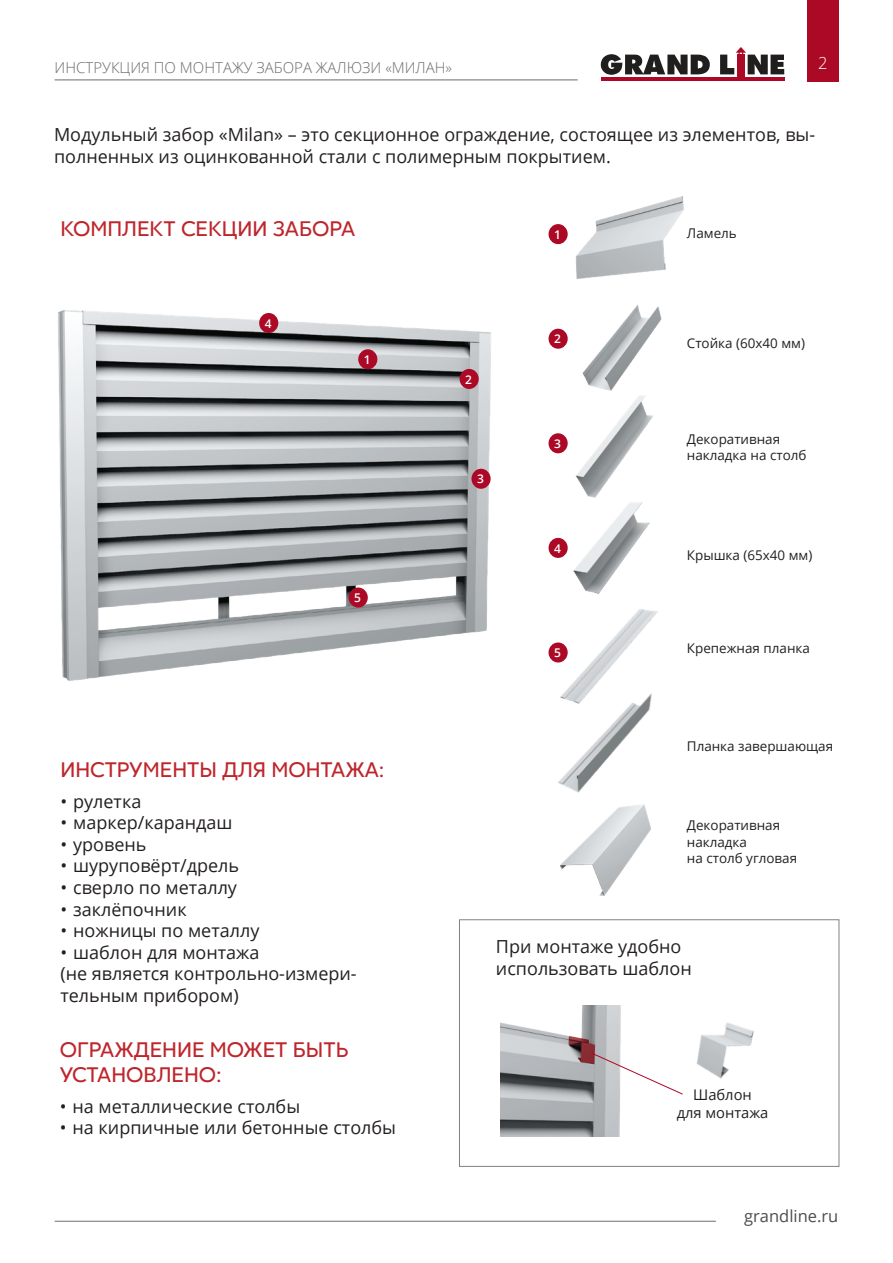
<style>
.page{position:relative;width:893px;height:1263px;background:#fff}
.page>*{position:absolute;margin:0;border:0;box-sizing:border-box;transform-origin:0 0}
.t1{font:21px/25.2px "Red Ring";color:#be262c}
.t2{font:18px/21.6px "Open Sans";color:#231f20}
.t3{font:16.5px "Open Sans";color:#4b4c4d}
.t4{font:300 16.5px "Open Sans";color:#fff}
.t5{font:300 15px "Open Sans";color:#6c6d70}
.t6{font:14.7px/17.7px "Open Sans";color:#231f20;text-align:center}
.t7{font:13.35px/16px "Open Sans";color:#231f20}
.t8{font:600 12px "Open Sans";color:#fff}
</style>
<div class="page">
<div style="left:807px;top:0;width:31px;height:81px;background:#ac0926"></div>
<div style="left:737px;top:55px;width:7px;height:24px;background:#ac0926"></div>
<hr style="left:601px;top:77px;width:183px;height:3px;background:#ac0926">
<svg style="left:601px;top:54px;width:109px;height:21px"></svg>
<svg style="left:720px;top:47px;width:64px;height:27px"></svg>
<hr style="left:55px;top:80px;width:523px;height:1px;background:#6c6d70">
<hr style="left:55px;top:1221px;width:661px;height:1px;background:#6c6d70">
<img style="left:575px;top:196px;width:109px;height:83px">
<img style="left:575px;top:395px;width:78px;height:100px">
<img style="left:582px;top:305px;width:80px;height:86px">
<img style="left:58px;top:310px;width:433px;height:371px">
<img style="left:696px;top:1022px;width:58px;height:57px">
<img style="left:501px;top:1005px;width:120px;height:131px">
<svg style="left:591px;top:1052px;width:92px;height:43px"></svg>
<div style="left:459px;top:919px;width:380px;height:247px;border:1px solid #808285"></div>
<img style="left:560px;top:812px;width:91px;height:84px">
<img style="left:558px;top:709px;width:92px;height:103px">
<div style="left:358px;top:349px;width:19px;height:20px;background:#ac0926;border-radius:50%"></div>
<div style="left:549px;top:224px;width:19px;height:20px;background:#ac0926;border-radius:50%"></div>
<div style="left:460px;top:369px;width:19px;height:20px;background:#ac0926;border-radius:50%"></div>
<div style="left:549px;top:329px;width:19px;height:20px;background:#ac0926;border-radius:50%"></div>
<div style="left:349px;top:587px;width:19px;height:20px;background:#ac0926;border-radius:50%"></div>
<div style="left:471px;top:469px;width:20px;height:20px;background:#ac0926;border-radius:50%"></div>
<div style="left:259px;top:313px;width:19px;height:20px;background:#ac0926;border-radius:50%"></div>
<div style="left:549px;top:433px;width:19px;height:20px;background:#ac0926;border-radius:50%"></div>
<svg style="left:548px;top:495px;width:102px;height:99px"></svg>
<img style="left:548px;top:609px;width:110px;height:100px">
<div style="left:549px;top:642px;width:19px;height:20px;background:#ac0926;border-radius:50%"></div>
<p class="t5" style="left:55px;top:58px;width:399px">ИНСТРУКЦИЯ ПО МОНТАЖУ ЗАБОРА ЖАЛЮЗИ «МИЛАН»</p>
<p class="t4" style="left:818px;top:52px;width:11px">2</p>
<p class="t2" style="left:54px;top:123px;width:763px">Модульный забор «Milan» – это секционное ограждение, состоящее из элементов, вы&shy;полненных из оцинкованной стали с полимерным покрытием.</p>
<p class="t1" style="left:60px;top:216px;width:296px">КОМПЛЕКТ СЕКЦИИ ЗАБОРА</p>
<p class="t8" style="left:265px;top:315px;width:8px">4</p>
<p class="t8" style="left:364px;top:351px;width:8px">1</p>
<p class="t8" style="left:354px;top:589px;width:8px">5</p>
<p class="t1" style="left:60px;top:757px;width:326px">ИНСТРУМЕНТЫ ДЛЯ МОНТАЖА:</p>
<p class="t2" style="left:60px;top:790px;width:82px">• рулетка</p>
<p class="t2" style="left:60px;top:811px;width:174px">• маркер/карандаш</p>
<p class="t2" style="left:60px;top:833px;width:88px">• уровень</p>
<p class="t2" style="left:60px;top:854px;width:180px">• шуруповёрт/дрель</p>
<p class="t2" style="left:60px;top:876px;width:178px">• сверло по металлу</p>
<p class="t2" style="left:60px;top:898px;width:128px">• заклёпочник</p>
<p class="t2" style="left:60px;top:919px;width:201px">• ножницы по металлу</p>
<p class="t2" style="left:60px;top:941px;width:298px">• шаблон для монтажа<br>(не является контрольно-измери&shy;тельным прибором)</p>
<p class="t1" style="left:60px;top:1037px;width:290px">ОГРАЖДЕНИЕ МОЖЕТ БЫТЬ<br>УСТАНОВЛЕНО:</p>
<p class="t2" style="left:60px;top:1095px;width:242px">• на металлические столбы</p>
<p class="t2" style="left:60px;top:1116px;width:338px">• на кирпичные или бетонные столбы</p>
<p class="t8" style="left:554px;top:226px;width:8px">1</p>
<p class="t7" style="left:687px;top:225px;width:51px">Ламель</p>
<p class="t8" style="left:465px;top:371px;width:8px">2</p>
<p class="t8" style="left:477px;top:471px;width:8px">3</p>
<p class="t8" style="left:554px;top:331px;width:8px">2</p>
<p class="t8" style="left:554px;top:435px;width:8px">3</p>
<p class="t8" style="left:554px;top:540px;width:8px">4</p>
<p class="t8" style="left:554px;top:644px;width:8px">5</p>
<p class="t7" style="left:687px;top:335px;width:120px">Cтойка (60х40 мм)</p>
<p class="t7" style="left:687px;top:430px;width:121px">Декоративная накладка на столб</p>
<p class="t7" style="left:687px;top:546px;width:127px">Крышка (65х40 мм)</p>
<p class="t7" style="left:687px;top:639px;width:125px">Крепежная планка</p>
<p class="t7" style="left:687px;top:737px;width:148px">Планка завершающая</p>
<p class="t7" style="left:687px;top:817px;width:112px">Декоративная накладка<br>на столб угловая</p>
<p class="t2" style="left:496px;top:935px;width:197px">При монтаже удобно использовать шаблон</p>
<p class="t6" style="left:677px;top:1085px;width:93px">Шаблон<br>для монтажа</p>
<p class="t3" style="left:744px;top:1204px;width:96px">grandline.ru</p>
</div>
